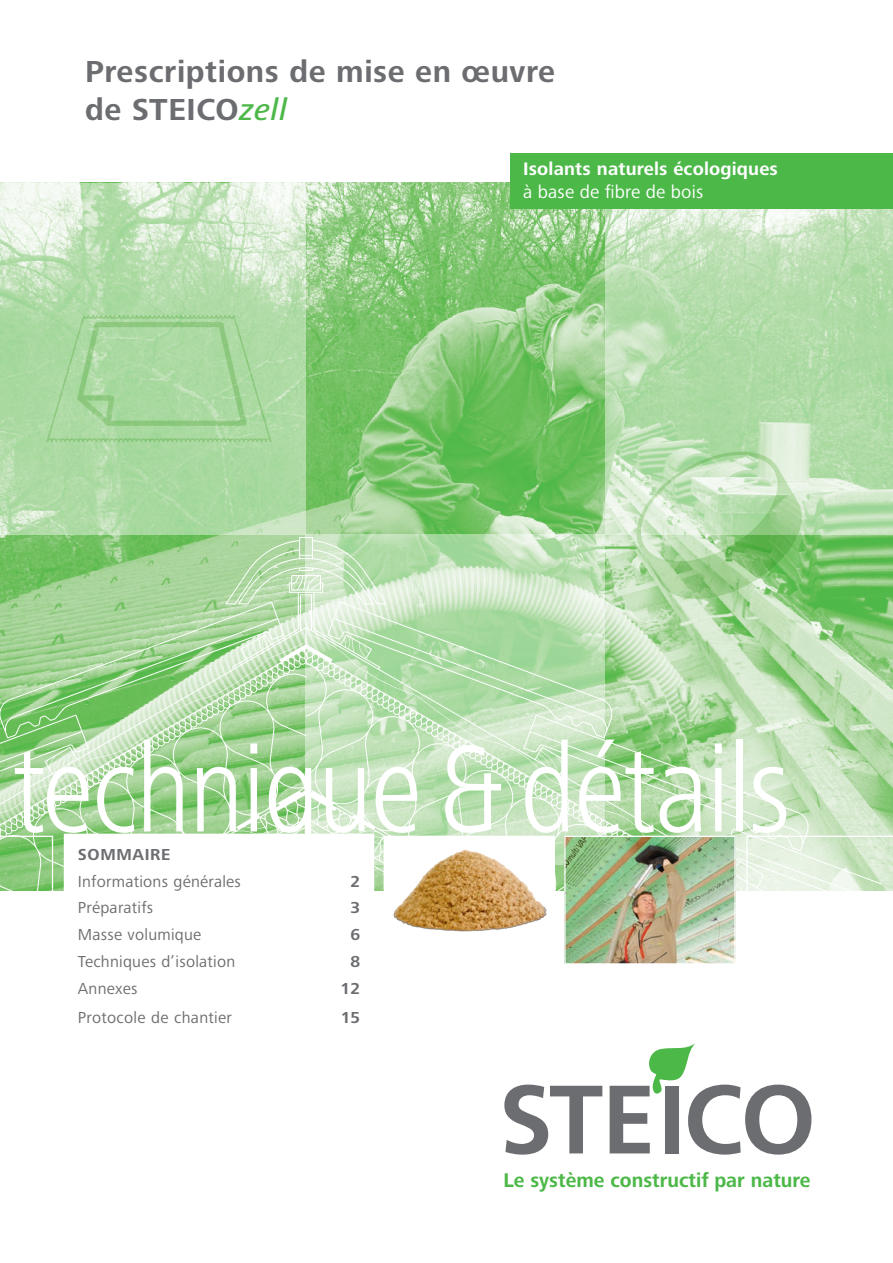
<style>
.page{position:relative;width:893px;height:1263px;background:#fff}
.page>*{position:absolute;margin:0;border:0;box-sizing:border-box;transform-origin:0 0}
.t1{font:300 condensed 127.5px "Frutiger Next LTW1 G";letter-spacing:-.03em;color:#fff}
.t2{font:700 31.5px/37.8px "Frutiger Next LTW1 G";letter-spacing:.02em;color:#6c6d70}
.t3{font:700 20.55px "Frutiger Next LTW1 G";color:#4cb848}
.t4{font:700 18.75px "Frutiger Next LTW1 G";letter-spacing:.01em;color:#fff}
.t5{font:18.75px "Frutiger Next LTW1 G";letter-spacing:.01em;color:#fff}
.t6{font:16.5px "Frutiger Next LTW1 G";letter-spacing:.015em;color:#6c6d70}
.t7{font:700 16.5px "Frutiger Next LTW1 G";letter-spacing:.04em;color:#6c6d70}
.s1{font-weight:500;font-style:italic;color:#4cb848}
</style>
<div class="page">
<img style="left:0;top:183px;width:893px;height:653px">
<svg style="left:881px;top:837px;width:12px;height:54px"></svg>
<img style="left:0;top:537px;width:881px;height:553px">
<svg style="left:0;top:183px;width:305px;height:351px;background:#bbe0b3"></svg>
<svg style="left:305px;top:534px;width:300px;height:331px;background:#c3e3bb"></svg>
<svg style="left:605px;top:208px;width:288px;height:326px;background:#badfb1"></svg>
<svg style="left:634px;top:452px;width:170px;height:147px;background:#b2daa8"></svg>
<svg style="left:504px;top:1084px;width:98px;height:70px"></svg>
<svg style="left:610px;top:1043px;width:201px;height:111px"></svg>
<div style="left:64px;top:834px;width:310px;height:428px;background:#fff"></div>
<div style="left:384px;top:836px;width:170px;height:128px;background:#fff"></div>
<img style="left:393px;top:849px;width:154px;height:83px">
<img style="left:566px;top:838px;width:168px;height:124px">
<div style="left:564px;top:836px;width:172px;height:128px;border:1px solid #fff"></div>
<div style="left:510px;top:153px;width:383px;height:55px;background:#4cb848"></div>
<svg style="left:46px;top:314px;width:226px;height:129px;background:#a7d79d"></svg>
<h2 class="t2" style="left:85px;top:54px;width:471px">Prescriptions de mise en œuvre de STEICO<span class="s1">zell</span></h2>
<p class="t4" style="left:523px;top:158px;width:256px">Isolants naturels écologiques</p>
<p class="t5" style="left:523px;top:181px;width:182px">à base de fibre de bois</p>
<h1 class="t1" style="left:13px;top:716px;width:779px">technique&amp;détails</h1>
<p class="t7" style="left:78px;top:845px;width:94px">SOMMAIRE</p>
<p class="t6" style="left:78px;top:871px;width:165px">Informations générales</p>
<p class="t7" style="left:350px;top:871px;width:11px">2</p>
<p class="t6" style="left:78px;top:898px;width:77px">Préparatifs</p>
<p class="t7" style="left:350px;top:898px;width:11px">3</p>
<p class="t6" style="left:78px;top:925px;width:125px">Masse volumique</p>
<p class="t7" style="left:350px;top:925px;width:11px">6</p>
<p class="t6" style="left:78px;top:952px;width:159px">Techniques d’isolation</p>
<p class="t7" style="left:350px;top:952px;width:11px">8</p>
<p class="t6" style="left:78px;top:979px;width:61px">Annexes</p>
<p class="t7" style="left:340px;top:979px;width:21px">12</p>
<p class="t6" style="left:78px;top:1008px;width:156px">Protocole de chantier</p>
<p class="t7" style="left:341px;top:1008px;width:21px">15</p>
<p class="t3" style="left:503px;top:1169px;width:308px">Le système constructif par nature</p>
</div>
